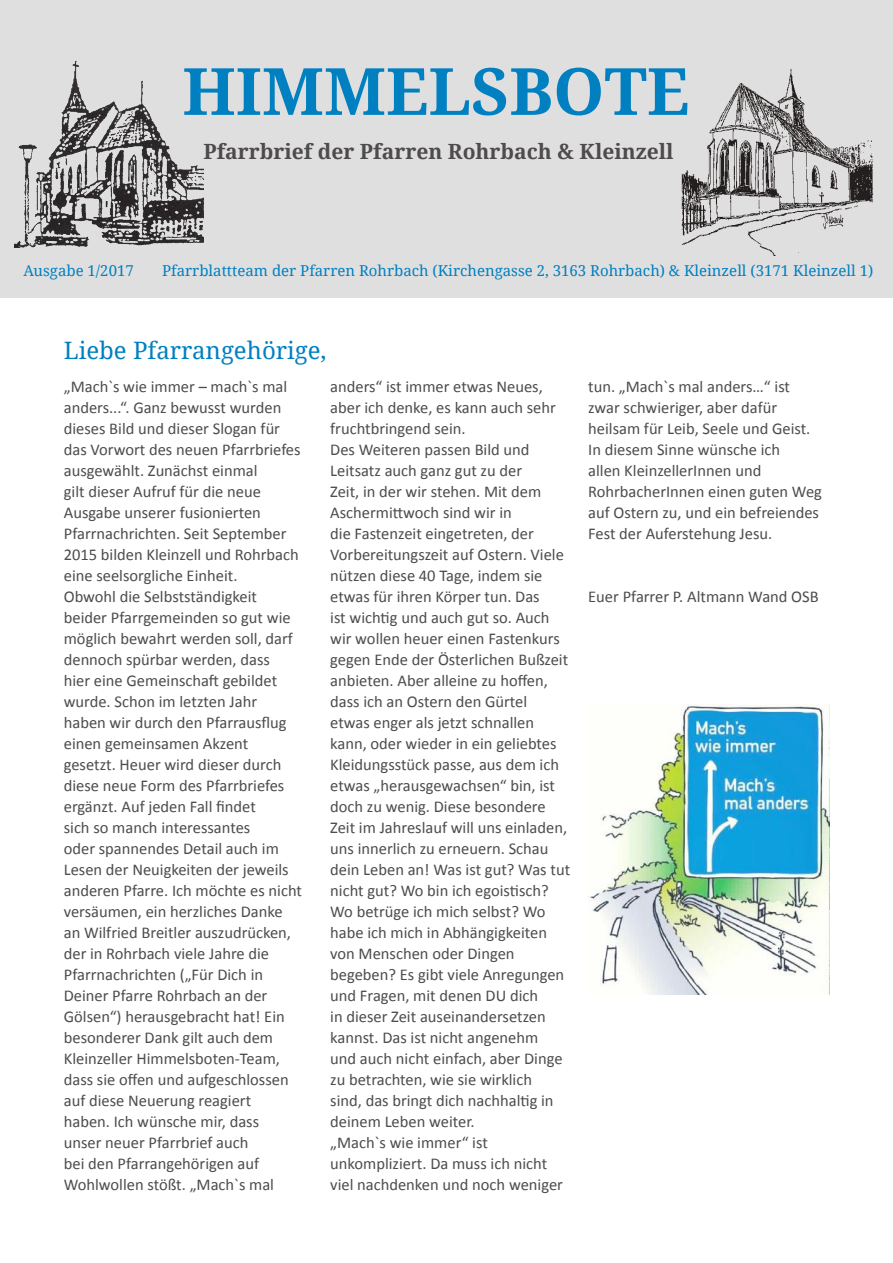
<style>
.page{position:relative;width:893px;height:1263px;background:#fff}
.page>*{position:absolute;margin:0;border:0;box-sizing:border-box;transform-origin:0 0}
.t1{font:24px "Droid Serif";color:#0080c1}
.t2{font:700 21px "Droid Serif";color:#4e4b4c}
.t3{font:16.5px/21px "Calibri";color:#4e4b4c}
.t4{font:15px "Droid Serif";color:#0080c1}
</style>
<div class="page">
<div style="left:0;top:0;width:893px;height:298px;background:#e0dfdf"></div>
<svg style="left:203px;top:68px;width:471px;height:47px"></svg>
<img style="left:674px;top:68px;width:200px;height:187px">
<img style="left:15px;top:61px;width:188px;height:187px">
<img style="left:588px;top:705px;width:241px;height:290px">
<p class="t2" style="left:203px;top:136px;width:472px">Pfarrbrief der Pfarren Rohrbach &amp; Kleinzell</p>
<p class="t4" style="left:23px;top:261px;width:112px">Ausgabe 1/2017</p>
<p class="t4" style="left:162px;top:261px;width:713px">Pfarrblattteam der Pfarren Rohrbach (Kirchengasse 2, 3163 Rohrbach) &amp; Kleinzell (3171 Kleinzell 1)</p>
<h1 class="t1" style="left:64px;top:333px;width:264px">Liebe Pfarrangehörige,</h1>
<p class="t3" style="left:64px;top:376px;width:240px">„Mach`s wie immer – mach`s mal anders...“. Ganz bewusst wurden dieses Bild und dieser Slogan für das Vorwort des neuen Pfarrbriefes ausgewählt. Zunächst einmal<br>gilt dieser Aufruf für die neue<br>Ausgabe unserer fusionierten<br>Pfarrnachrichten. Seit September<br>2015 bilden Kleinzell und Rohrbach eine seelsorgliche Einheit.<br>Obwohl die Selbstständigkeit beider Pfarrgemeinden so gut wie möglich bewahrt werden soll, darf dennoch spürbar werden, dass<br>hier eine Gemeinschaft gebildet wurde. Schon im letzten Jahr haben wir durch den Pfarrausflug einen gemeinsamen Akzent gesetzt. Heuer wird dieser durch diese neue Form des Pfarrbriefes ergänzt. Auf jeden Fall findet<br>sich so manch interessantes<br>oder spannendes Detail auch im<br>Lesen der Neuigkeiten der jeweils anderen Pfarre. Ich möchte es nicht versäumen, ein herzliches Danke an Wilfried Breitler auszudrücken, der in Rohrbach viele Jahre die<br>Pfarrnachrichten („Für Dich in<br>Deiner Pfarre Rohrbach an der<br>Gölsen“) herausgebracht hat! Ein besonderer Dank gilt auch dem<br>Kleinzeller Himmelsboten-Team, dass sie offen und aufgeschlossen auf diese Neuerung reagiert<br>haben. Ich wünsche mir, dass<br>unser neuer Pfarrbrief auch<br>bei den Pfarrangehörigen auf<br>Wohlwollen stößt. „Mach`s mal</p>
<p class="t3" style="left:330px;top:376px;width:241px">anders“ ist immer etwas Neues, aber ich denke, es kann auch sehr fruchtbringend sein.<br>Des Weiteren passen Bild und<br>Leitsatz auch ganz gut zu der<br>Zeit, in der wir stehen. Mit dem<br>Aschermittwoch sind wir in<br>die Fastenzeit eingetreten, der<br>Vorbereitungszeit auf Ostern. Viele nützen diese 40 Tage, indem sie etwas für ihren Körper tun. Das<br>ist wichtig und auch gut so. Auch wir wollen heuer einen Fastenkurs gegen Ende der Österlichen Bußzeit anbieten. Aber alleine zu hoffen, dass ich an Ostern den Gürtel etwas enger als jetzt schnallen kann, oder wieder in ein geliebtes<br>Kleidungsstück passe, aus dem ich etwas „herausgewachsen“ bin, ist doch zu wenig. Diese besondere<br>Zeit im Jahreslauf will uns einladen, uns innerlich zu erneuern. Schau dein Leben an! Was ist gut? Was tut nicht gut? Wo bin ich egoistisch?<br>Wo betrüge ich mich selbst? Wo habe ich mich in Abhängigkeiten von Menschen oder Dingen begeben? Es gibt viele Anregungen und Fragen, mit denen DU dich<br>in dieser Zeit auseinandersetzen kannst. Das ist nicht angenehm<br>und auch nicht einfach, aber Dinge zu betrachten, wie sie wirklich<br>sind, das bringt dich nachhaltig in deinem Leben weiter.<br>„Mach`s wie immer“ ist unkompliziert. Da muss ich nicht viel nachdenken und noch weniger</p>
<p class="t3" style="left:588px;top:376px;width:235px">tun. „Mach`s mal anders…“ ist zwar schwieriger, aber dafür heilsam für Leib, Seele und Geist.<br>In diesem Sinne wünsche ich<br>allen KleinzellerInnen und<br>RohrbacherInnen einen guten Weg auf Ostern zu, und ein befreiendes<br>Fest der Auferstehung Jesu.</p>
<p class="t3" style="left:588px;top:586px;width:232px">Euer Pfarrer P. Altmann Wand OSB</p>
</div>
